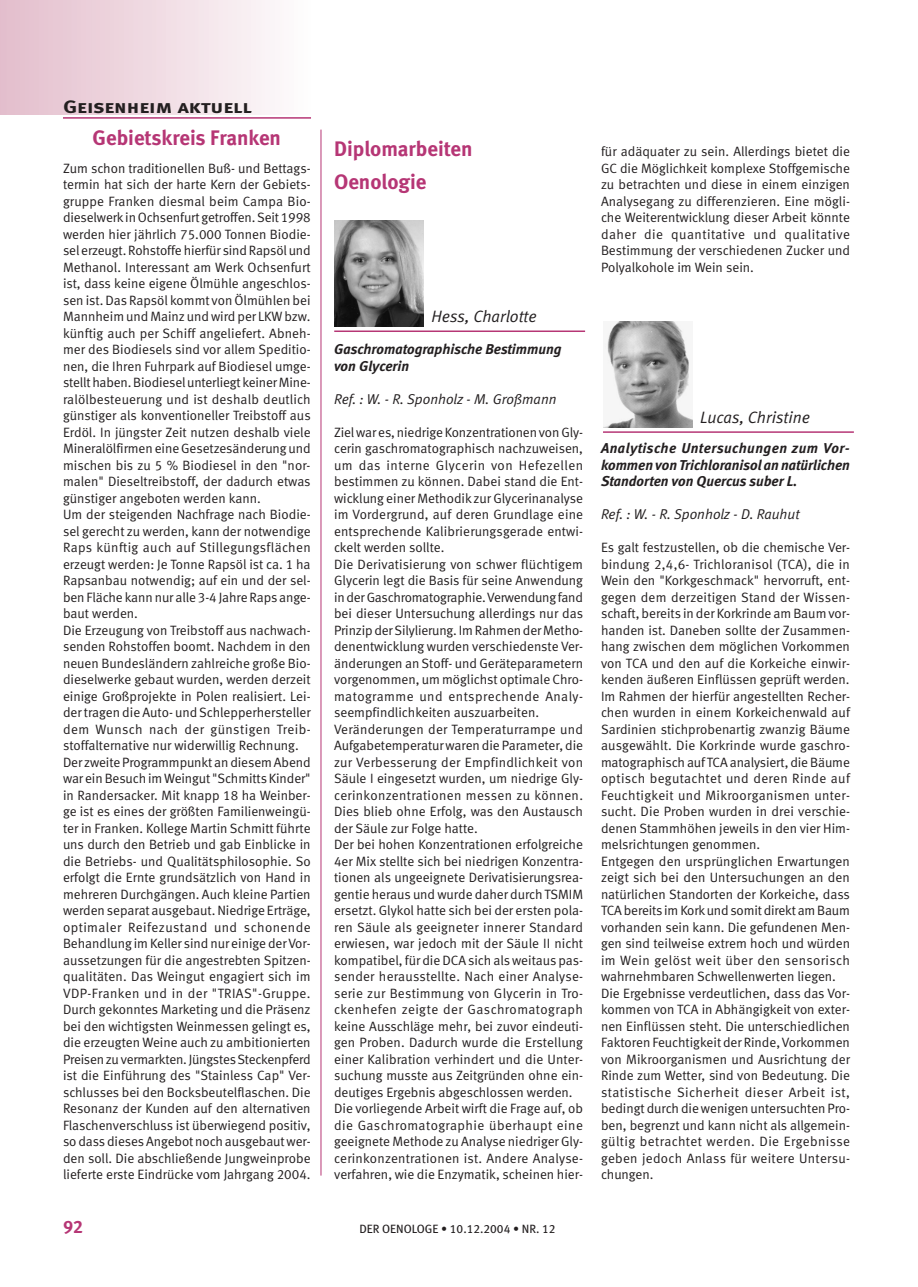
<style>
.page{position:relative;width:918px;height:1287px;background:#fff}
.page>*{position:absolute;margin:0;border:0;box-sizing:border-box;transform-origin:0 0}
.t1{font:21px/33px "Meta Bold LF";color:#b63675}
.t2{font:18px "Meta Bold LF Caps";color:#231f20;scale:1.2 1}
.t3{font:18px "Meta Bold LF Caps";color:#b63675}
.t4{font:italic 16.5px "Meta Normal LF";color:#231f20}
.t5{font:italic 14.25px/16.5px "Meta Bold LF";color:#231f20}
.t6{font:italic 14.25px "Meta Normal LF";color:#231f20}
.t7{font:13.5px/16.5px "Meta Normal LF";color:#231f20}
.t8{font:12px "Meta Book LF";color:#231f20}
</style>
<div class="page">
<div style="left:0;top:0;width:311px;height:114px;background:linear-gradient(to right,#e3bdcb,#fefcfd)"></div>
<hr style="left:63px;top:117px;width:248px;height:2px;background:#b63675">
<img style="left:334px;top:220px;width:90px;height:107px">
<hr style="left:334px;top:331px;width:251px;height:1px;background:#b63675">
<img style="left:603px;top:321px;width:89px;height:107px">
<hr style="left:603px;top:431px;width:251px;height:2px;background:#b63675">
<hr style="left:321px;top:130px;width:1px;height:1046px;background:#b63675">
<h2 class="t2" style="left:63px;top:96px;width:159px">Geisenheim aktuell</h2>
<h1 class="t1" style="left:93px;top:123px;width:190px">Gebietskreis Franken</h1>
<p class="t7" style="left:63px;top:161px;width:249px">Zum schon traditionellen Buß- und Bettags&shy;termin hat sich der harte Kern der Gebiets&shy;gruppe Franken diesmal beim Campa Bio&shy;dieselwerkin Ochsenfurtgetroffen. Seit 1998 werden hier jährlich 75.000 Tonnen Biodie&shy;sel erzeugt. Rohstoffe hierfür sind Rapsöl und Methanol. Interessant am Werk Ochsenfurt ist, dass keine eigene Ölmühle angeschlos&shy;sen ist. Das Rapsöl kommt von Ölmühlen bei Mannheim und Mainz und wird per LKW bzw. künftig auch per Schiff angeliefert. Abneh&shy;mer des Biodiesels sind vor allem Speditio&shy;nen, die Ihren Fuhrpark auf Biodiesel umge&shy;stellt haben. Biodiesel unterliegt keiner Mine&shy;ralölbesteuerung und ist deshalb deutlich günstiger als konventioneller Treibstoff aus Erdöl. In jüngster Zeit nutzen deshalb viele Mineralölfirmen eine Gesetzesänderung und mischen bis zu 5 % Biodiesel in den "nor&shy;malen" Dieseltreibstoff, der dadurch etwas günstiger angeboten werden kann.<br>Um der steigenden Nachfrage nach Biodie&shy;sel gerecht zu werden, kann der notwendige Raps künftig auch auf Stillegungsflächen erzeugt werden: Je Tonne Rapsöl ist ca. 1 ha Rapsanbau notwendig; auf ein und der sel&shy;ben Fläche kann nur alle 3-4 Jahre Raps ange&shy;baut werden.<br>Die Erzeugung von Treibstoff aus nachwach&shy;senden Rohstoffen boomt. Nachdem in den neuen Bundesländern zahlreiche große Bio&shy;dieselwerke gebaut wurden, werden derzeit einige Großprojekte in Polen realisiert. Lei&shy;der tragen die Auto- und Schlepperhersteller dem Wunsch nach der günstigen Treib&shy;stoffalternative nur widerwillig Rechnung.<br>Der zweite Programmpunkt an diesem Abend war ein Besuch im Weingut "Schmitts Kinder" in Randersacker. Mit knapp 18 ha Weinber&shy;ge ist es eines der größten Familienweingü&shy;ter in Franken. Kollege Martin Schmitt führte uns durch den Betrieb und gab Einblicke in die Betriebs- und Qualitätsphilosophie. So erfolgt die Ernte grundsätzlich von Hand in mehreren Durchgängen. Auch kleine Partien werden separat ausgebaut. Niedrige Erträge, optimaler Reifezustand und schonende Behandlung im Keller sind nur einige der Vor&shy;aussetzungen für die angestrebten Spitzen&shy;qualitäten. Das Weingut engagiert sich im VDP-Franken und in der "TRIAS"-Gruppe.<br>Durch gekonntes Marketing und die Präsenz bei den wichtigsten Weinmessen gelingt es, die erzeugten Weine auch zu ambitionierten Preisen zu vermarkten. JüngstesSteckenpferd ist die Einführung des "Stainless Cap" Ver&shy;schlusses bei den Bocksbeutelflaschen. Die Resonanz der Kunden auf den alternativen Flaschenverschluss ist überwiegend positiv, so dass dieses Angebot noch ausgebaut wer&shy;den soll. Die abschließende Jungweinprobe lieferte erste Eindrücke vom Jahrgang 2004.</p>
<h1 class="t1" style="left:334px;top:134px;width:140px">Diplomarbeiten<br>Oenologie</h1>
<p class="t4" style="left:432px;top:310px;width:107px">Hess, Charlotte</p>
<p class="t5" style="left:334px;top:342px;width:229px">Gaschromatographische Bestimmung von Glycerin</p>
<p class="t6" style="left:334px;top:393px;width:224px">Ref. : W. - R. Sponholz - M. Großmann</p>
<p class="t7" style="left:334px;top:425px;width:251px">Ziel war es, niedrige Konzentrationen von Gly&shy;cerin gaschromatographisch nachzuweisen, um das interne Glycerin von Hefezellen bestimmen zu können. Dabei stand die Ent&shy;wicklung einer Methodik zur Glycerinanalyse im Vordergrund, auf deren Grundlage eine entsprechende Kalibrierungsgerade entwi&shy;ckelt werden sollte.<br>Die Derivatisierung von schwer flüchtigem Glycerin legt die Basis für seine Anwendung in der Gaschromatographie. Verwendung fand bei dieser Untersuchung allerdings nur das Prinzip der Silylierung. Im Rahmen der Metho&shy;denentwicklung wurden verschiedenste Ver&shy;änderungen an Stoff- und Geräteparametern vorgenommen, um möglichst optimale Chro&shy;matogramme und entsprechende Analy&shy;seempfindlichkeiten auszuarbeiten.<br>Veränderungen der Temperaturrampe und Aufgabetemperatur waren die Parameter, die zur Verbesserung der Empfindlichkeit von Säule I eingesetzt wurden, um niedrige Gly&shy;cerinkonzentrationen messen zu können.<br>Dies blieb ohne Erfolg, was den Austausch der Säule zur Folge hatte.<br>Der bei hohen Konzentrationen erfolgreiche 4er Mix stellte sich bei niedrigen Konzentra&shy;tionen als ungeeignete Derivatisierungsrea&shy;gentie heraus und wurde daher durch TSMIM ersetzt. Glykol hatte sich bei der ersten pola&shy;ren Säule als geeigneter innerer Standard erwiesen, war jedoch mit der Säule II nicht kompatibel, für die DCA sich als weitaus pas&shy;sender herausstellte. Nach einer Analyse&shy;serie zur Bestimmung von Glycerin in Tro&shy;ckenhefen zeigte der Gaschromatograph keine Ausschläge mehr, bei zuvor eindeuti&shy;gen Proben. Dadurch wurde die Erstellung einer Kalibration verhindert und die Unter&shy;suchung musste aus Zeitgründen ohne ein&shy;deutiges Ergebnis abgeschlossen werden.<br>Die vorliegende Arbeit wirft die Frage auf, ob die Gaschromatographie überhaupt eine geeignete Methode zu Analyse niedriger Gly&shy;cerinkonzentrationen ist. Andere Analyse&shy;verfahren, wie die Enzymatik, scheinen hier-</p>
<h2 class="t3" style="left:63px;top:1216px;width:22px">92</h2>
<p class="t8" style="left:359px;top:1224px;width:198px">DER OENOLOGE • 10.12.2004 • NR. 12</p>
<p class="t7" style="left:601px;top:144px;width:250px;text-align:justify">für adäquater zu sein. Allerdings bietet die GC die Möglichkeit komplexe Stoffgemische zu betrachten und diese in einem einzigen Analysegang zu differenzieren. Eine mögli&shy;che Weiterentwicklung dieser Arbeit könnte daher die quantitative und qualitative Bestimmung der verschiedenen Zucker und Polyalkohole im Wein sein.</p>
<p class="t4" style="left:700px;top:411px;width:111px">Lucas, Christine</p>
<p class="t5" style="left:601px;top:441px;width:250px;text-align:justify">Analytische Untersuchungen zum Vor&shy;kommen von Trichloranisol an natürlichen Standorten von Quercus suber L.</p>
<p class="t6" style="left:601px;top:509px;width:200px">Ref. : W. - R. Sponholz - D. Rauhut</p>
<p class="t7" style="left:601px;top:540px;width:251px">Es galt festzustellen, ob die chemische Ver&shy;bindung 2,4,6- Trichloranisol (TCA), die in Wein den "Korkgeschmack" hervorruft, ent&shy;gegen dem derzeitigen Stand der Wissen&shy;schaft, bereits in der Korkrinde am Baum vor&shy;handen ist. Daneben sollte der Zusammen&shy;hang zwischen dem möglichen Vorkommen von TCA und den auf die Korkeiche einwir&shy;kenden äußeren Einflüssen geprüft werden.<br>Im Rahmen der hierfür angestellten Recher&shy;chen wurden in einem Korkeichenwald auf Sardinien stichprobenartig zwanzig Bäume ausgewählt. Die Korkrinde wurde gaschro&shy;matographisch aufTCA analysiert, die Bäume optisch begutachtet und deren Rinde auf Feuchtigkeit und Mikroorganismen unter&shy;sucht. Die Proben wurden in drei verschie&shy;denen Stammhöhen jeweils in den vier Him&shy;melsrichtungen genommen.<br>Entgegen den ursprünglichen Erwartungen zeigt sich bei den Untersuchungen an den natürlichen Standorten der Korkeiche, dass TCA bereits im Korkund somit direkt am Baum vorhanden sein kann. Die gefundenen Men&shy;gen sind teilweise extrem hoch und würden im Wein gelöst weit über den sensorisch wahrnehmbaren Schwellenwerten liegen.<br>Die Ergebnisse verdeutlichen, dass das Vor&shy;kommen von TCA in Abhängigkeit von exter&shy;nen Einflüssen steht. Die unterschiedlichen Faktoren Feuchtigkeit der Rinde, Vorkommen von Mikroorganismen und Ausrichtung der Rinde zum Wetter, sind von Bedeutung. Die statistische Sicherheit dieser Arbeit ist, bedingt durch die wenigen untersuchten Pro&shy;ben, begrenzt und kann nicht als allgemein&shy;gültig betrachtet werden. Die Ergebnisse geben jedoch Anlass für weitere Untersu&shy;chungen.</p>
</div>
